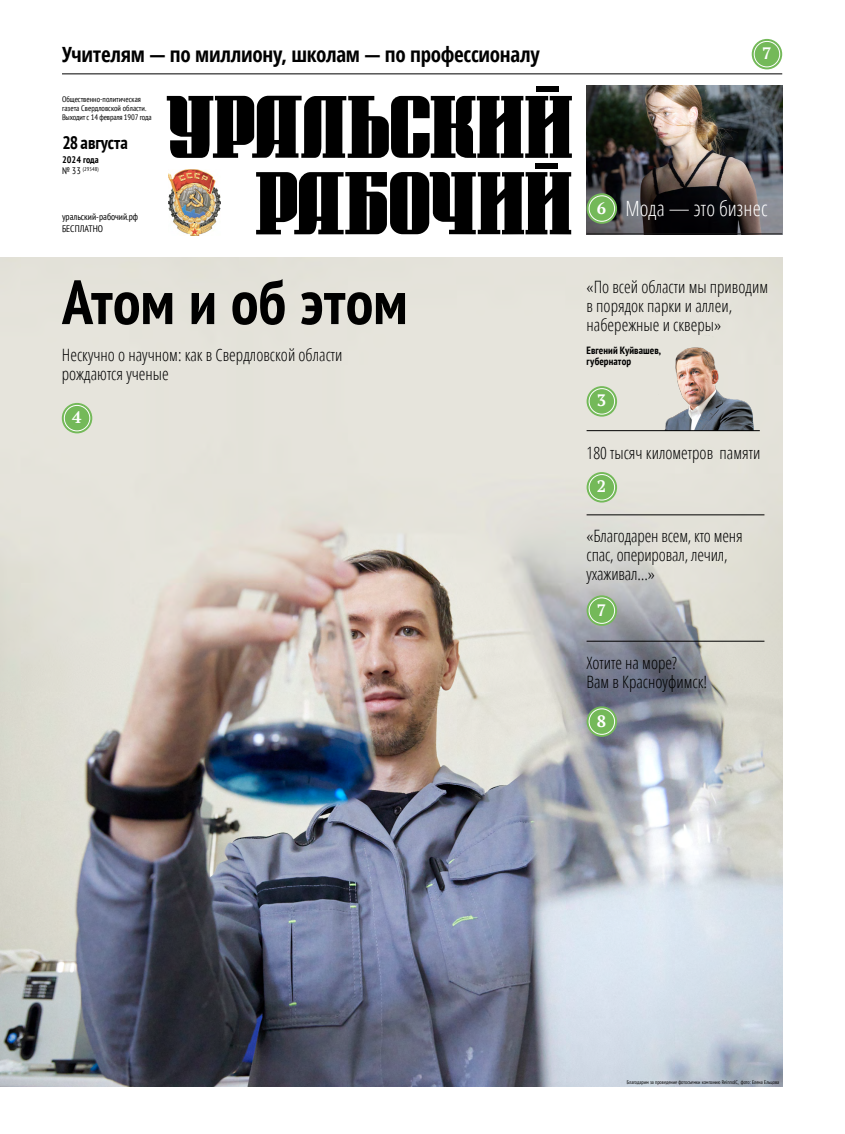
<style>
.page{position:relative;width:845px;height:1134px;background:#fff}
.page>*{position:absolute;margin:0;border:0;box-sizing:border-box;transform-origin:0 0}
.t1{font:700 condensed 62.1px "PT Sans";color:#000}
.t2{font:700 condensed 21px "Open Sans";letter-spacing:-.015em;color:#000}
.t3{font:300 condensed 21px "Open Sans";letter-spacing:.005em;color:#fff}
.t4{font:700 condensed 18px "PT Sans";color:#000}
.t5{font:300 condensed 17px/19px "Open Sans";color:#000}
.t6{font:700 16.5px "PT Serif";color:#fff}
.t7{font:700 condensed 10.5px/11.5px "PT Sans";letter-spacing:.01em;color:#000}
.t8{font:condensed 9.5px/11.5px "PT Sans";color:#000}
.t9{font:700 condensed 9.5px "PT Sans";color:#000}
.t10{font:condensed 8px/9px "PT Sans";color:#000}
.t11{font:condensed 5.5px "PT Sans";color:#000}
.t12{font:condensed 5.2px "PT Sans";color:#000}
.s1{font-size:9.5px}
</style>
<div class="page">
<img style="left:0;top:257px;width:782px;height:829px">
<img style="left:586px;top:85px;width:196px;height:148px">
<svg style="left:586px;top:193px;width:31px;height:31px"></svg>
<div style="left:588px;top:195px;width:27px;height:27px;border:1px solid #fff;border-radius:50%"></div>
<hr style="left:62px;top:73px;width:720px;height:1px;background:#000">
<img style="left:189px;top:234px;width:11px;height:2px">
<svg style="left:751px;top:39px;width:31px;height:30px"></svg>
<div style="left:754px;top:41px;width:26px;height:26px;border:1px solid #fff;border-radius:50%"></div>
<svg style="left:167px;top:86px;width:405px;height:148px"></svg>
<hr style="left:586px;top:233px;width:196px;height:1px;background:#1b1b1a">
<svg style="left:62px;top:403px;width:30px;height:30px"></svg>
<div style="left:64px;top:405px;width:26px;height:26px;border:1px solid #fff;border-radius:50%"></div>
<svg style="left:586px;top:386px;width:31px;height:31px"></svg>
<div style="left:588px;top:388px;width:27px;height:27px;border:1px solid #fff;border-radius:50%"></div>
<svg style="left:586px;top:472px;width:31px;height:31px"></svg>
<div style="left:588px;top:474px;width:27px;height:26px;border:1px solid #fff;border-radius:50%"></div>
<img style="left:641px;top:331px;width:117px;height:99px">
<svg style="left:586px;top:595px;width:31px;height:31px"></svg>
<div style="left:588px;top:597px;width:27px;height:27px;border:1px solid #fff;border-radius:50%"></div>
<hr style="left:586px;top:514px;width:178px;height:1px;background:#000">
<hr style="left:586px;top:430px;width:174px;height:1px;background:#000">
<svg style="left:586px;top:706px;width:31px;height:31px"></svg>
<div style="left:588px;top:708px;width:27px;height:27px;border:1px solid #fff;border-radius:50%"></div>
<hr style="left:586px;top:641px;width:178px;height:1px;background:#000">
<p class="t2" style="left:62px;top:40px;width:479px">Учителям — по миллиону, школам — по профессионалу</p>
<p class="t6" style="left:762px;top:43px;width:11px">7</p>
<p class="t10" style="left:62px;top:94px;width:91px">Общественно-политическая газета Свердловской области.<br>Выходит с 14 февраля 1907 года</p>
<p class="t4" style="left:62px;top:131px;width:67px">28 августа</p>
<p class="t9" style="left:62px;top:153px;width:38px">2024 года</p>
<p class="t11" style="left:62px;top:166px;width:38px"><span class="s1">№ 33</span> (29548)</p>
<p class="t8" style="left:62px;top:211px;width:78px">уральский-рабочий.рф<br>БЕСПЛАТНО</p>
<h1 class="t1" style="left:62px;top:261px;width:347px">Атом и об этом</h1>
<p class="t5" style="left:62px;top:345px;width:282px">Нескучно о научном: как в Свердловской области рождаются ученые</p>
<p class="t6" style="left:72px;top:407px;width:11px">4</p>
<p class="t6" style="left:597px;top:197px;width:11px">6</p>
<p class="t3" style="left:625px;top:194px;width:143px">Мода — это бизнес</p>
<p class="t5" style="left:586px;top:277px;width:183px">«По всей области мы приводим в порядок парки и аллеи, набережные и скверы»</p>
<p class="t7" style="left:586px;top:344px;width:76px">Евгений Куйвашев, губернатор</p>
<p class="t6" style="left:597px;top:390px;width:11px">3</p>
<p class="t5" style="left:586px;top:442px;width:175px">180 тысяч километров памяти</p>
<p class="t6" style="left:597px;top:476px;width:11px">2</p>
<p class="t5" style="left:586px;top:525px;width:158px">«Благодарен всем, кто меня спас, оперировал, лечил, ухаживал…»</p>
<p class="t6" style="left:597px;top:599px;width:11px">7</p>
<p class="t5" style="left:586px;top:652px;width:122px">Хотите на море?<br>Вам в Красноуфимск!</p>
<p class="t6" style="left:597px;top:710px;width:11px">8</p>
<p class="t12" style="left:627px;top:1079px;width:154px">Благодарим за проведение фотосъемки компанию ReinnolC, фото: Елена Ельцова</p>
</div>
